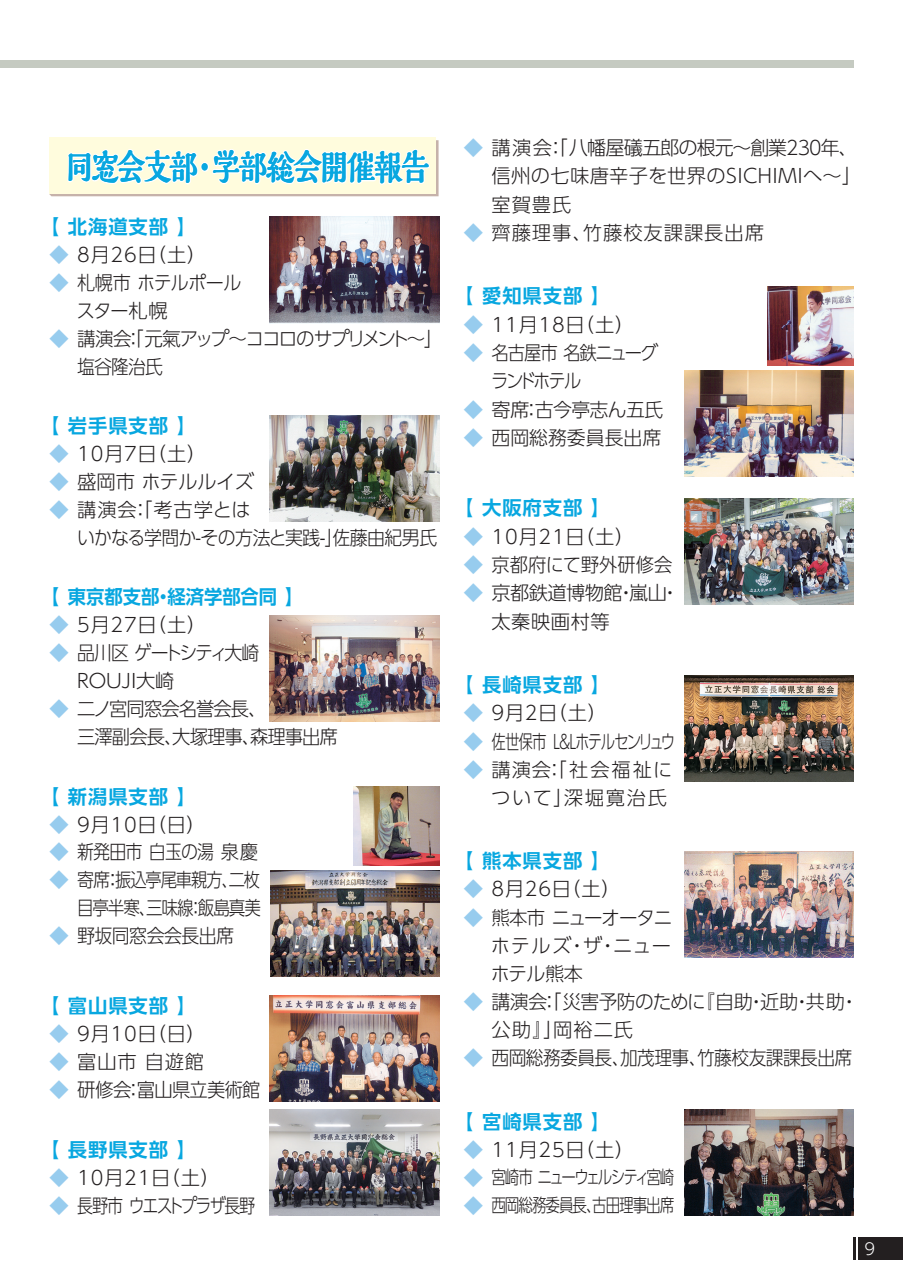
<style>
.page{position:relative;width:903px;height:1275px;background:#fff}
.page>*{position:absolute;margin:0;border:0;box-sizing:border-box;transform-origin:0 0}
.t1{font:800 35.7px "Kaimin So Std";letter-spacing:-.065em;color:#08a7e0;scale:.8 1}
.t2{font:300 19.25px/28.2px "UD Shin Go Pro";letter-spacing:-.03em;color:#231f20}
.t3{font:700 19.25px "UD Shin Go Pro De";letter-spacing:.05em;color:#08a7e0}
.t4{font:300 19.25px/28.3px "UD Shin Go Pro";letter-spacing:.02em;color:#231f20}
.t5{font:300 19.25px/28px "UD Shin Go Pro";letter-spacing:-.06em;color:#231f20;scale:.96 1}
.t6{font:300 19.25px/28px "UD Shin Go Pro";letter-spacing:-.05em;color:#231f20;scale:.95 1}
.t7{font:300 19.25px/27.8px "UD Shin Go Pro";letter-spacing:-.06em;color:#231f20;text-align:right;scale:.88 1}
.t8{font:300 19.25px/28.2px "UD Shin Go Pro";letter-spacing:-.03em;color:#231f20;text-align:justify;scale:.95 1}
.t9{font:300 19.25px "UD Shin Go Pro";letter-spacing:-.03em;color:#231f20;scale:.92 1}
.t10{font:300 19.25px/28.2px "UD Shin Go Pro";letter-spacing:.09em;color:#231f20;text-align:right}
.t11{font:300 19.25px/28px "UD Shin Go Pro";letter-spacing:-.05em;color:#231f20;scale:.93 1}
.t12{font:300 19.25px/28.3px "UD Shin Go Pro";letter-spacing:-.08em;color:#231f20;scale:.9 1}
.t13{font:300 19.25px "UD Shin Go Pro";letter-spacing:-.095em;color:#231f20;scale:.75 1}
.t14{font:300 19.25px "UD Shin Go Pro";letter-spacing:.05em;color:#231f20}
.t15{font:300 19.25px/28px "UD Shin Go Pro";letter-spacing:-.03em;color:#231f20;scale:.94 1}
.t16{font:700 19.25px "UD Shin Go Pro De";color:#08a7e0}
.t17{font:300 19.25px "UD Shin Go Pro";letter-spacing:-.1em;color:#231f20;scale:.83 1}
.t18{font:300 19.25px "UD Shin Go Pro";letter-spacing:-.03em;color:#231f20;scale:.96 1}
.t19{font:300 19.25px "UD Shin Go Pro";color:#231f20;scale:.95 1}
.t20{font:300 19.25px "UD Shin Go Pro";letter-spacing:-.05em;color:#231f20;scale:.88 1}
.t21{font:300 19.25px "UD Shin Go Pro";color:#231f20}
.t22{font:300 19.25px "UD Shin Go Pro";letter-spacing:-.03em;color:#231f20;scale:.93 1}
.t23{font:300 18.38px "UD Shin Go Pro";letter-spacing:-.15em;color:#231f20;scale:.79 1}
.t24{font:300 18.38px "UD Shin Go Pro";letter-spacing:-.07em;color:#231f20;scale:.79 1}
.t25{font:300 16.1px "UD Shin Go Pro";color:#fff}
.s1{color:#97ccee}
.s2{font-size:19.25px;color:#97ccee}
</style>
<div class="page">
<svg style="left:49px;top:139px;width:389px;height:185px"></svg>
<div style="left:858px;top:1238px;width:45px;height:22px;background:#231f20"></div>
<hr style="left:853px;top:1238px;width:3px;height:22px;background:#231f20">
<div style="left:0;top:60px;width:853px;height:8px;background:#c5cac1"></div>
<img style="left:270px;top:416px;width:169px;height:106px">
<img style="left:270px;top:616px;width:169px;height:106px">
<img style="left:684px;top:851px;width:169px;height:106px">
<img style="left:270px;top:871px;width:169px;height:106px">
<img style="left:270px;top:996px;width:169px;height:106px">
<img style="left:684px;top:675px;width:169px;height:106px">
<img style="left:270px;top:1109px;width:169px;height:106px">
<img style="left:684px;top:499px;width:169px;height:106px">
<img style="left:270px;top:217px;width:169px;height:106px">
<img style="left:353px;top:786px;width:86px;height:80px">
<img style="left:684px;top:1109px;width:169px;height:107px">
<img style="left:684px;top:371px;width:169px;height:106px">
<img style="left:768px;top:286px;width:85px;height:80px">
<h1 class="t1" style="left:65px;top:142px;width:456px">同窓会支部・学部総会開催報告</h1>
<p class="t3" style="left:40px;top:211px;width:157px">【 北海道支部 】</p>
<p class="t2" style="left:50px;top:240px;width:158px"><span class="s1">◆</span> 8月26日（土）</p>
<p class="t15" style="left:77px;top:268px;width:177px;text-indent:-27px"><span class="s1">◆</span> 札幌市ホテルポールスター札幌</p>
<p class="t5" style="left:77px;top:324px;width:382px;text-indent:-28px"><span class="s1">◆</span> 講演会：「元氣アップ～ココロのサプリメント～」塩谷隆治氏</p>
<p class="t3" style="left:40px;top:410px;width:157px">【 岩手県支部 】</p>
<p class="t2" style="left:50px;top:439px;width:158px"><span class="s1">◆</span> 10月7日（土）</p>
<p class="t2" style="left:50px;top:467px;width:206px"><span class="s1">◆</span> 盛岡市 ホテルルイズ</p>
<p class="t2" style="left:77px;top:495px;width:362px;text-indent:-28px"><span class="s1">◆</span> 講演会：「考古学とは<br>いかなる学問か-その方法と実践-」佐藤由紀男氏</p>
<p class="t16" style="left:40px;top:581px;width:266px">【 東京都支部・経済学部合同 】</p>
<p class="t2" style="left:50px;top:610px;width:158px"><span class="s1">◆</span> 5月27日（土）</p>
<p class="t11" style="left:77px;top:638px;width:197px;text-indent:-28px"><span class="s1">◆</span> 品川区ゲートシティ大崎<br>ROUJI大崎</p>
<p class="t6" style="left:77px;top:694px;width:276px;text-indent:-28px"><span class="s1">◆</span> 二ノ宮同窓会名誉会長、<br>三澤副会長、大塚理事、森理事出席</p>
<p class="t3" style="left:40px;top:781px;width:157px">【 新潟県支部 】</p>
<p class="t2" style="left:50px;top:809px;width:158px"><span class="s1">◆</span> 9月10日（日）</p>
<p class="t20" style="left:50px;top:837px;width:239px"><span class="s1">◆</span> 新発田市白玉の湯泉慶</p>
<p class="t7" style="left:50px;top:865px;width:242px"><span class="s1">◆</span> 寄席：振込亭尾車親方、二枚目亭半寒、三味線：飯島真美</p>
<p class="t22" style="left:50px;top:920px;width:200px"><span class="s1">◆</span> 野坂同窓会会長出席</p>
<p class="t3" style="left:40px;top:990px;width:157px">【 富山県支部 】</p>
<p class="t2" style="left:50px;top:1019px;width:158px"><span class="s1">◆</span> 9月10日（日）</p>
<p class="t2" style="left:50px;top:1047px;width:156px"><span class="s1">◆</span> 富山市 自遊館</p>
<p class="t18" style="left:50px;top:1074px;width:221px"><span class="s1">◆</span> 研修会：富山県立美術館</p>
<p class="t3" style="left:40px;top:1134px;width:157px">【 長野県支部 】</p>
<p class="t2" style="left:50px;top:1163px;width:172px"><span class="s1">◆</span> 10月21日（土）</p>
<p class="t17" style="left:50px;top:1190px;width:249px"><span class="s1">◆</span> 長野市ウエストプラザ長野</p>
<p class="t4" style="left:491px;top:133px;width:371px;text-indent:-28px"><span class="s1">◆</span> 講演会：「八幡屋礒五郎の根元～創業230年、信州の七味唐辛子を世界のSICHIMIへ～」室賀豊氏</p>
<p class="t14" style="left:464px;top:217px;width:301px"><span class="s1">◆</span> 齊藤理事、竹藤校友課課長出席</p>
<p class="t3" style="left:454px;top:280px;width:157px">【 愛知県支部 】</p>
<p class="t2" style="left:464px;top:310px;width:172px"><span class="s1">◆</span> 11月18日（土）</p>
<p class="t12" style="left:491px;top:338px;width:187px;text-indent:-27px"><span class="s1">◆</span> 名古屋市名鉄ニューグランドホテル</p>
<p class="t2" style="left:464px;top:395px;width:201px"><span class="s1">◆</span> 寄席：古今亭志ん五氏</p>
<p class="t21" style="left:464px;top:422px;width:199px"><span class="s1">◆</span> 西岡総務委員長出席</p>
<p class="t3" style="left:454px;top:492px;width:157px">【 大阪府支部 】</p>
<p class="t2" style="left:464px;top:522px;width:189px"><span class="s1">◆</span> 10月21日（土）　</p>
<p class="t19" style="left:464px;top:549px;width:221px"><span class="s1">◆</span> 京都府にて野外研修会</p>
<p class="t2" style="left:491px;top:578px;width:190px;text-indent:-28px"><span class="s1">◆</span> 京都鉄道博物館・嵐山・太秦映画村等</p>
<p class="t3" style="left:454px;top:669px;width:157px">【 長崎県支部 】</p>
<p class="t2" style="left:464px;top:698px;width:145px"><span class="s1">◆</span> 9月2日（土）</p>
<p class="t13" style="left:464px;top:726px;width:283px"><span class="s1">◆</span> 佐世保市 L＆Lホテルセンリュウ</p>
<p class="t10" style="left:464px;top:755px;width:210px"><span class="s1">◆</span> 講演会：「社会福祉について」深堀寛治氏</p>
<p class="t3" style="left:454px;top:845px;width:157px">【 熊本県支部 】</p>
<p class="t2" style="left:464px;top:874px;width:158px"><span class="s1">◆</span> 8月26日（土）</p>
<p class="t8" style="left:491px;top:902px;width:192px;text-indent:-27px"><span class="s1">◆</span> 熊本市ニューオータニホテルズ・ザ・ニューホテル熊本</p>
<p class="t2" style="left:491px;top:987px;width:369px;text-indent:-28px"><span class="s1">◆</span> 講演会：「災害予防のために『自助・近助・共助・公助』」岡裕二氏</p>
<p class="t9" style="left:464px;top:1042px;width:424px"><span class="s1">◆</span> 西岡総務委員長、加茂理事、竹藤校友課課長出席</p>
<p class="t3" style="left:454px;top:1106px;width:157px">【 宮崎県支部 】</p>
<p class="t2" style="left:464px;top:1134px;width:189px"><span class="s1">◆</span> 11月25日（土）　</p>
<p class="t23" style="left:464px;top:1162px;width:268px"><span class="s2">◆</span> 宮崎市 ニューウェルシティ宮崎</p>
<p class="t24" style="left:464px;top:1190px;width:268px"><span class="s2">◆</span> 西岡総務委員長、古田理事出席</p>
<p class="t25" style="left:864px;top:1236px;width:12px">9</p>
</div>
